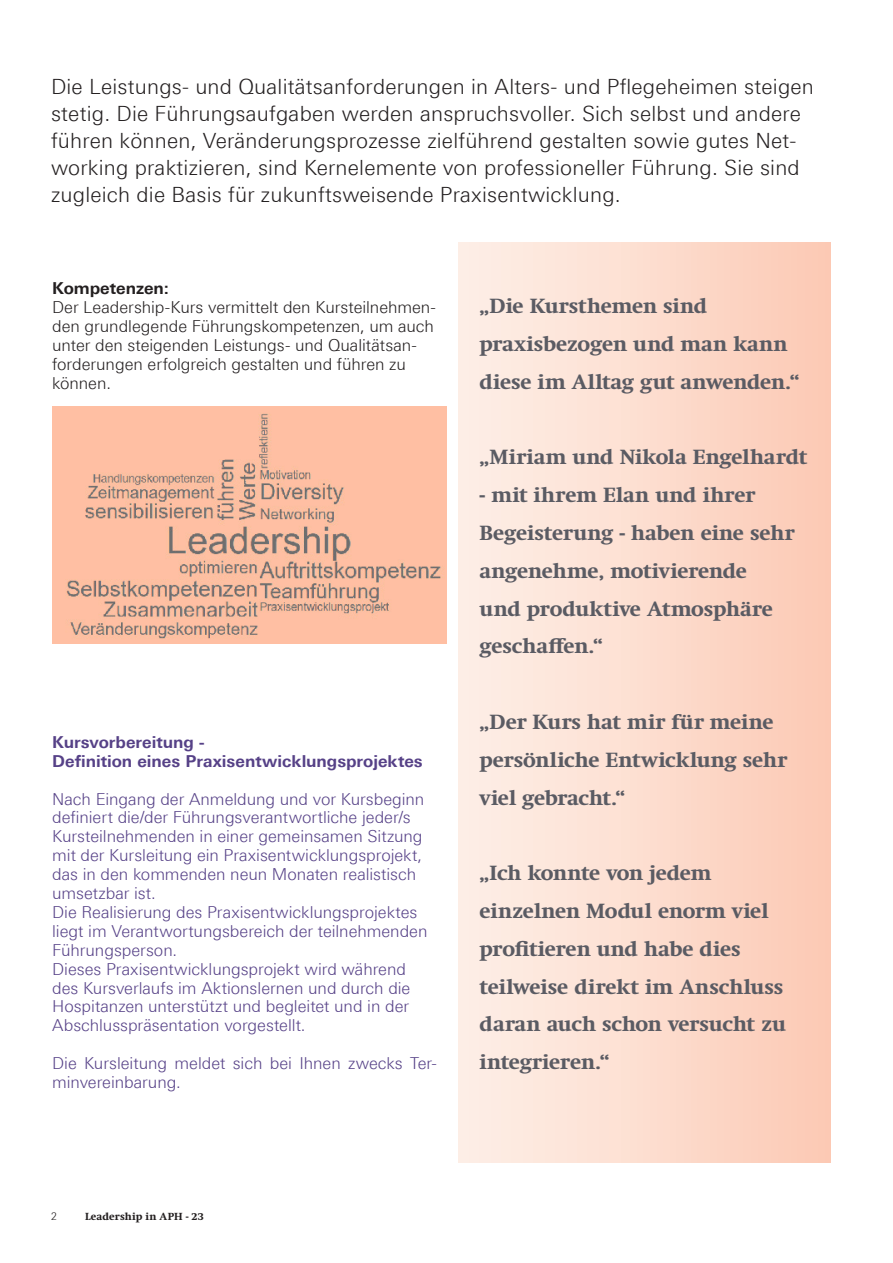
<style>
.page{position:relative;width:893px;height:1263px;background:#fff}
.page>*{position:absolute;margin:0;border:0;box-sizing:border-box;transform-origin:0 0}
.Zitate_Violett_Autor{font:700 21px/37.8px "Swift Neue LT Pro";color:#5a5b63}
.Headline_1_light_A4_Bro{font:300 21px/27px "Linotype Univers 330";letter-spacing:.01em;color:#231f20}
.Zwischentitel_A4_Bro{font:300 16.5px/18.9px "Linotype Univers 330";color:#564187}
.Zwischentitel_A4_Bro-2{font:300 16.5px/18.9px "Linotype Univers 330";color:#231f20}
.Zwischentitel_A4_Bro-3{font:700 16.5px "Linotype Univers 630";color:#564187}
.Fliesstext_A4_Bro{font:300 16.5px/18.9px "Linotype Univers 330";letter-spacing:-.005em;color:#564187}
.Zwischentitel_A4_Bro-4{font:700 16.5px "Linotype Univers 630";color:#231f20}
.t1{font:700 10.5px "Swift Neue LT Pro";letter-spacing:.015em;color:#231f20}
.t2{font:300 10.5px "Linotype Univers 330";color:#231f20}
</style>
<div class="page">
<img style="left:52px;top:406px;width:394px;height:237px">
<div style="left:458px;top:242px;width:372px;height:920px;background:linear-gradient(to right,#fdf0e9,#fccab5)"></div>
<p class="Headline_1_light_A4_Bro" style="left:51px;top:73px;width:764px">Die Leistungs- und Qualitätsanforderungen in Alters- und Pflegeheimen steigen stetig. Die Führungsaufgaben werden anspruchsvoller. Sich selbst und andere führen können, Veränderungsprozesse zielführend gestalten sowie gutes Net&shy;working praktizieren, sind Kernelemente von professioneller Führung. Sie sind zugleich die Basis für zukunftsweisende Praxisentwicklung.</p>
<p class="Zwischentitel_A4_Bro-4" style="left:52px;top:278px;width:118px">Kompetenzen:</p>
<p class="Zwischentitel_A4_Bro-2" style="left:52px;top:298px;width:385px">Der Leadership-Kurs vermittelt den Kursteilnehmen&shy;den grundlegende Führungskompetenzen, um auch unter den steigenden Leistungs- und Qualitätsan&shy;forderungen erfolgreich gestalten und führen zu können.</p>
<p class="Zwischentitel_A4_Bro-3" style="left:52px;top:732px;width:154px">Kursvorbereitung -</p>
<p class="Zwischentitel_A4_Bro-3" style="left:52px;top:751px;width:372px">Definition eines Praxisentwicklungsprojektes</p>
<p class="Zwischentitel_A4_Bro" style="left:52px;top:789px;width:374px">Nach Eingang der Anmeldung und vor Kursbeginn definiert die/der Führungsverantwortliche jeder/s Kursteilnehmenden in einer gemeinsamen Sitzung mit der Kursleitung ein Praxisentwicklungsprojekt, das in den kommenden neun Monaten realistisch umsetzbar ist.</p>
<p class="Zwischentitel_A4_Bro" style="left:52px;top:902px;width:377px">Die Realisierung des Praxisentwicklungsprojektes liegt im Verantwortungsbereich der teilnehmenden<br>Führungsperson.</p>
<p class="Zwischentitel_A4_Bro" style="left:52px;top:959px;width:360px">Dieses Praxisentwicklungsprojekt wird während des Kursverlaufs im Aktionslernen und durch die Hospitanzen unterstützt und begleitet und in der Abschlusspräsentation vorgestellt.</p>
<p class="Fliesstext_A4_Bro" style="left:52px;top:1054px;width:386px">Die Kursleitung meldet sich bei Ihnen zwecks Ter&shy;minvereinbarung.</p>
<p class="Zitate_Violett_Autor" style="left:480px;top:287px;width:321px">„Die Kursthemen sind praxisbezogen und man kann diese im Alltag gut anwenden.“</p>
<p class="Zitate_Violett_Autor" style="left:480px;top:438px;width:329px">„Miriam und Nikola Engelhardt</p>
<p class="Zitate_Violett_Autor" style="left:480px;top:476px;width:316px">- mit ihrem Elan und ihrer<br>Begeisterung - haben eine sehr angenehme, motivierende<br>und produktive Atmosphäre geschaffen.“</p>
<p class="Zitate_Violett_Autor" style="left:480px;top:703px;width:309px">„Der Kurs hat mir für meine persönliche Entwicklung sehr viel gebracht.“</p>
<p class="Zitate_Violett_Autor" style="left:480px;top:854px;width:308px">„Ich konnte von jedem einzelnen Modul enorm viel profitieren und habe dies teilweise direkt im Anschluss daran auch schon versucht zu integrieren.“</p>
<p class="t2" style="left:51px;top:1210px;width:7px">2</p>
<p class="t1" style="left:85px;top:1211px;width:120px">Leadership in APH - 23</p>
</div>
